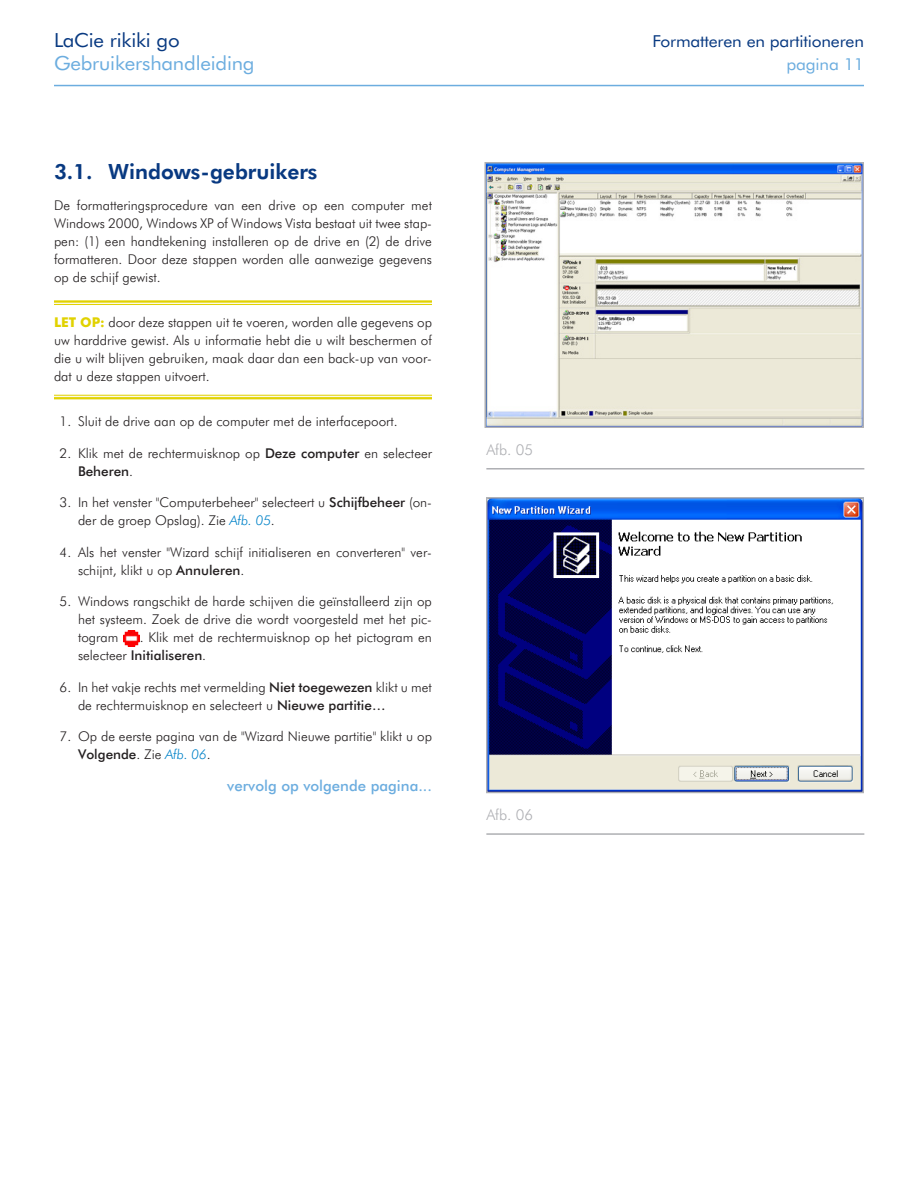
<style>
.page{position:relative;width:918px;height:1188px;background:#fff}
.page>*{position:absolute;margin:0;border:0;box-sizing:border-box;transform-origin:0 0}
._1_1_Heading{font:800 21px "Futura BT";color:#083981}
.t1{font:19.5px "Futura BT";letter-spacing:-.01em;color:#6caddf;scale:1.05 1}
.t2{font:19.5px "Futura BT";letter-spacing:-.01em;color:#083981;scale:1.05 1}
.t3{font:16.5px "Futura BT";letter-spacing:-.01em;color:#083981;scale:1.05 1}
.t4{font:16.5px "Futura BT";letter-spacing:-.01em;color:#6caddf;scale:1.05 1}
.continued{font:500 15px "Futura BT";color:#6caddf}
.t5{font:300 15px "Futura BT";color:#aeafb3}
.Numbering_123{font:300 13.5px/18px "Futura BT";color:#231f20}
.Caution_note{font:300 13.5px/18px "Futura BT";color:#231f20;text-align:justify}
.s1{font-weight:700;color:#e1d201}
.s2{font-weight:500}
.s3{font-style:italic;color:#0082c8}
</style>
<div class="page">
<hr style="left:54px;top:85px;width:810px;height:1px;background:#6caddf">
<hr style="left:486px;top:468px;width:378px;height:2px;background:#aeafb3">
<hr style="left:486px;top:833px;width:378px;height:2px;background:#aeafb3">
<div style="left:54px;top:300px;width:378px;height:5px;background:#fbf9e6"></div>
<hr style="left:54px;top:300px;width:378px;height:3px;background:#e1d201">
<hr style="left:54px;top:304px;width:378px;height:1px;background:#e1d201">
<hr style="left:54px;top:395px;width:378px;height:4px;background:#fbf9e6">
<hr style="left:54px;top:395px;width:378px;height:1px;background:#e1d201">
<hr style="left:54px;top:397px;width:378px;height:2px;background:#e1d201">
<img style="left:123px;top:630px;width:17px;height:17px">
<svg style="left:484px;top:162px;width:380px;height:266px"></svg>
<svg style="left:486px;top:497px;width:378px;height:297px"></svg>
<h2 class="t2" style="left:54px;top:28px;width:121px">LaCie rikiki go</h2>
<p class="t3" style="left:653px;top:31px;width:203px">Formatteren en partitioneren</p>
<h2 class="t1" style="left:54px;top:52px;width:193px">Gebruikershandleiding</h2>
<p class="t4" style="left:786px;top:55px;width:76px">pagina 11</p>
<p class="_1_1_Heading" style="left:54px;top:159px;width:265px">3.1. Windows-gebruikers</p>
<p class="Caution_note" style="left:54px;top:196px;width:380px">De formatteringsprocedure van een drive op een computer met Windows 2000, Windows XP of Windows Vista bestaat uit twee stap&shy;pen: (1) een handtekening installeren op de drive en (2) de drive formatteren. Door deze stappen worden alle aanwezige gegevens op de schijf gewist.</p>
<p class="Caution_note" style="left:54px;top:313px;width:380px"><span class="s1">LET OP:</span> door deze stappen uit te voeren, worden alle gegevens op uw harddrive gewist. Als u informatie hebt die u wilt beschermen of die u wilt blijven gebruiken, maak daar dan een back-up van voor&shy;dat u deze stappen uitvoert.</p>
<p class="Numbering_123" style="left:60px;top:412px;width:340px">1. Sluit de drive aan op de computer met de interfacepoort.</p>
<p class="Numbering_123" style="left:78px;top:444px;width:356px;text-indent:-18px">2. Klik met de rechtermuisknop op <span class="s2">Deze computer</span> en selecteer<br><span class="s2">Beheren</span>.</p>
<p class="Numbering_123" style="left:78px;top:493px;width:356px;text-indent:-18px">3. In het venster "Computerbeheer" selecteert u <span class="s2">Schijfbeheer</span> (on&shy;der de groep Opslag). Zie <span class="s3">Afb. 05</span>.</p>
<p class="Numbering_123" style="left:78px;top:543px;width:356px;text-indent:-18px">4. Als het venster "Wizard schijf initialiseren en converteren" ver&shy;schijnt, klikt u op <span class="s2">Annuleren</span>.</p>
<p class="Numbering_123" style="left:78px;top:592px;width:356px;text-align:justify;text-indent:-18px">5. Windows rangschikt de harde schijven die geïnstalleerd zijn op het systeem. Zoek de drive die wordt voorgesteld met het pic&shy;togram</p>
<p class="Numbering_123" style="left:78px;top:628px;width:355px;text-indent:62px">. Klik met de rechtermuisknop op het pictogram en selecteer <span class="s2">Initialiseren</span>.</p>
<p class="Numbering_123" style="left:78px;top:678px;width:355px;text-indent:-18px">6. In het vakje rechts met vermelding <span class="s2">Niet toegewezen</span> klikt u met de rechtermuisknop en selecteert u <span class="s2">Nieuwe partitie…</span></p>
<p class="Numbering_123" style="left:78px;top:727px;width:355px;text-indent:-18px">7. Op de eerste pagina van de "Wizard Nieuwe partitie" klikt u op<br><span class="s2">Volgende</span>. Zie <span class="s3">Afb. 06</span>.</p>
<p class="continued" style="left:227px;top:776px;width:206px">vervolg op volgende pagina...</p>
<p class="t5" style="left:486px;top:440px;width:48px">Afb. 05</p>
<p class="t5" style="left:486px;top:805px;width:48px">Afb. 06</p>
</div>
